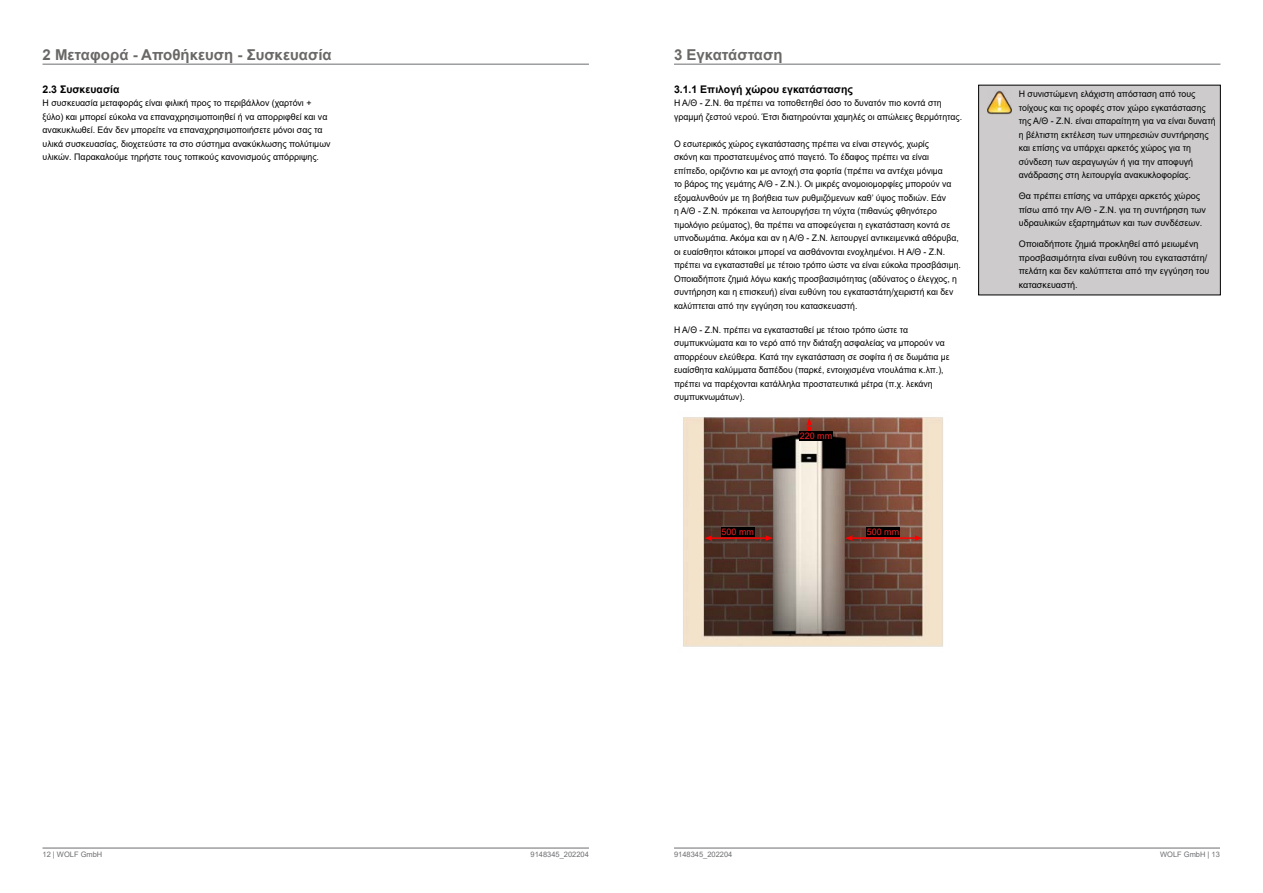
<style>
.page{position:relative;width:1263px;height:893px;background:#fff}
.page>*{position:absolute;margin:0;border:0;box-sizing:border-box;transform-origin:0 0}
.t1{font:700 15px "Arial";color:#696867}
.t2{font:700 10.5px "Arial";color:#000}
.t3{font:9px/13.5px "Arial";color:#000;scale:.96 1}
.t4{font:9px/13.5px "Arial";color:#000101}
.t5{font:9px/13.5px "Arial";color:#000}
.t6{font:9px "Arial";color:#ed2124}
.t7{font:7.5px "Arial";color:#6d6e71}
</style>
<div class="page">
<hr style="left:43px;top:848px;width:546px;height:1px;background:#6d6e71">
<hr style="left:674px;top:848px;width:589px;height:1px;background:#6d6e71">
<hr style="left:43px;top:64px;width:546px;height:1px;background:#6d6e71">
<hr style="left:674px;top:64px;width:546px;height:1px;background:#6d6e71">
<div style="left:1220px;top:834px;width:43px;height:27px;background:#fff"></div>
<img style="left:683px;top:417px;width:260px;height:230px">
<hr style="left:710px;top:537px;width:58px;height:2px;background:#f00">
<svg style="left:765px;top:535px;width:8px;height:6px"></svg>
<svg style="left:704px;top:535px;width:8px;height:6px"></svg>
<hr style="left:850px;top:537px;width:67px;height:2px;background:#f00">
<svg style="left:914px;top:535px;width:8px;height:6px"></svg>
<svg style="left:845px;top:535px;width:8px;height:6px"></svg>
<svg style="left:806px;top:418px;width:6px;height:13px"></svg>
<div style="left:721px;top:527px;width:34px;height:10px;background:#000"></div>
<div style="left:867px;top:527px;width:33px;height:10px;background:#000"></div>
<div style="left:800px;top:431px;width:33px;height:10px;background:#000"></div>
<div style="left:978px;top:85px;width:242px;height:210px;background:#cdcbcb"></div>
<img style="left:987px;top:91px;width:24px;height:24px">
<h1 class="t1" style="left:43px;top:44px;width:291px">2 Μεταφορά - Αποθήκευση - Συσκευασία</h1>
<h1 class="t1" style="left:674px;top:44px;width:110px">3 Εγκατάσταση</h1>
<p class="t2" style="left:43px;top:82px;width:79px">2.3 Συσκευασία</p>
<p class="t5" style="left:43px;top:96px;width:290px">Η συσκευασία μεταφοράς είναι φιλική προς το περιβάλλον (χαρτόνι + ξύλο) και μπορεί εύκολα να επαναχρησιμοποιηθεί ή να απορριφθεί και να ανακυκλωθεί. Εάν δεν μπορείτε να επαναχρησιμοποιήσετε μόνοι σας τα υλικά συσκευασίας, διοχετεύστε τα στο σύστημα ανακύκλωσης πολύτιμων υλικών. Παρακαλούμε τηρήστε τους τοπικούς κανονισμούς απόρριψης.</p>
<p class="t2" style="left:674px;top:82px;width:180px">3.1.1 Επιλογή χώρου εγκατάστασης</p>
<p class="t5" style="left:674px;top:96px;width:290px">Η Α/Θ - Ζ.Ν. θα πρέπει να τοποθετηθεί όσο το δυνατόν πιο κοντά στη γραμμή ζεστού νερού. Έτσι διατηρούνται χαμηλές οι απώλειες θερμότητας.</p>
<p class="t3" style="left:674px;top:137px;width:300px">Ο εσωτερικός χώρος εγκατάστασης πρέπει να είναι στεγνός, χωρίς<br>σκόνη και προστατευμένος από παγετό. Το έδαφος πρέπει να είναι επίπεδο, οριζόντιο και με αντοχή στα φορτία (πρέπει να αντέχει μόνιμα<br>το βάρος της γεμάτης Α/Θ - Ζ.Ν.). Οι μικρές ανομοιομορφίες μπορούν να εξομαλυνθούν με τη βοήθεια των ρυθμιζόμενων καθ’ ύψος ποδιών. Εάν<br>η Α/Θ - Ζ.Ν. πρόκειται να λειτουργήσει τη νύχτα (πιθανώς φθηνότερο τιμολόγιο ρεύματος), θα πρέπει να αποφεύγεται η εγκατάσταση κοντά σε υπνοδωμάτια. Ακόμα και αν η Α/Θ - Ζ.Ν. λειτουργεί αντικειμενικά αθόρυβα, οι ευαίσθητοι κάτοικοι μπορεί να αισθάνονται ενοχλημένοι. Η Α/Θ - Ζ.Ν. πρέπει να εγκατασταθεί με τέτοιο τρόπο ώστε να είναι εύκολα προσβάσιμη.<br>Οποιαδήποτε ζημιά λόγω κακής προσβασιμότητας (αδύνατος ο έλεγχος, η συντήρηση και η επισκευή) είναι ευθύνη του εγκαταστάτη/χειριστή και δεν καλύπτεται από την εγγύηση του κατασκευαστή.</p>
<p class="t3" style="left:674px;top:323px;width:289px">Η Α/Θ - Ζ.Ν. πρέπει να εγκατασταθεί με τέτοιο τρόπο ώστε τα συμπυκνώματα και το νερό από την διάταξη ασφαλείας να μπορούν να απορρέουν ελεύθερα. Κατά την εγκατάσταση σε σοφίτα ή σε δωμάτια με ευαίσθητα καλύμματα δαπέδου (παρκέ, εντοιχισμένα ντουλάπια κ.λπ.), πρέπει να παρέχονται κατάλληλα προστατευτικά μέτρα (π.χ. λεκάνη συμπυκνωμάτων).</p>
<p class="t6" style="left:800px;top:430px;width:34px">220 mm</p>
<p class="t6" style="left:721px;top:526px;width:34px">500 mm</p>
<p class="t6" style="left:867px;top:526px;width:34px">500 mm</p>
<p class="t4" style="left:1019px;top:87px;width:198px">Η συνιστώμενη ελάχιστη απόσταση από τους τοίχους και τις οροφές στον χώρο εγκατάστασης της Α/Θ - Ζ.Ν. είναι απαραίτητη για να είναι δυνατή η βέλτιστη εκτέλεση των υπηρεσιών συντήρησης και επίσης να υπάρχει αρκετός χώρος για τη σύνδεση των αεραγωγών ή για την αποφυγή ανάδρασης στη λειτουργία ανακυκλοφορίας.</p>
<p class="t4" style="left:1019px;top:189px;width:189px">Θα πρέπει επίσης να υπάρχει αρκετός χώρος πίσω από την Α/Θ - Ζ.Ν. για τη συντήρηση των υδραυλικών εξαρτημάτων και των συνδέσεων.</p>
<p class="t4" style="left:1019px;top:237px;width:192px">Οποιαδήποτε ζημιά προκληθεί από μειωμένη προσβασιμότητα είναι ευθύνη του εγκαταστάτη/ πελάτη και δεν καλύπτεται από την εγγύηση του κατασκευαστή.</p>
<p class="t7" style="left:43px;top:849px;width:61px">12 | WOLF GmbH</p>
<p class="t7" style="left:531px;top:849px;width:60px">9148345_202204</p>
<p class="t7" style="left:674px;top:849px;width:60px">9148345_202204</p>
<p class="t7" style="left:1160px;top:849px;width:61px">WOLF GmbH | 13</p>
</div>
